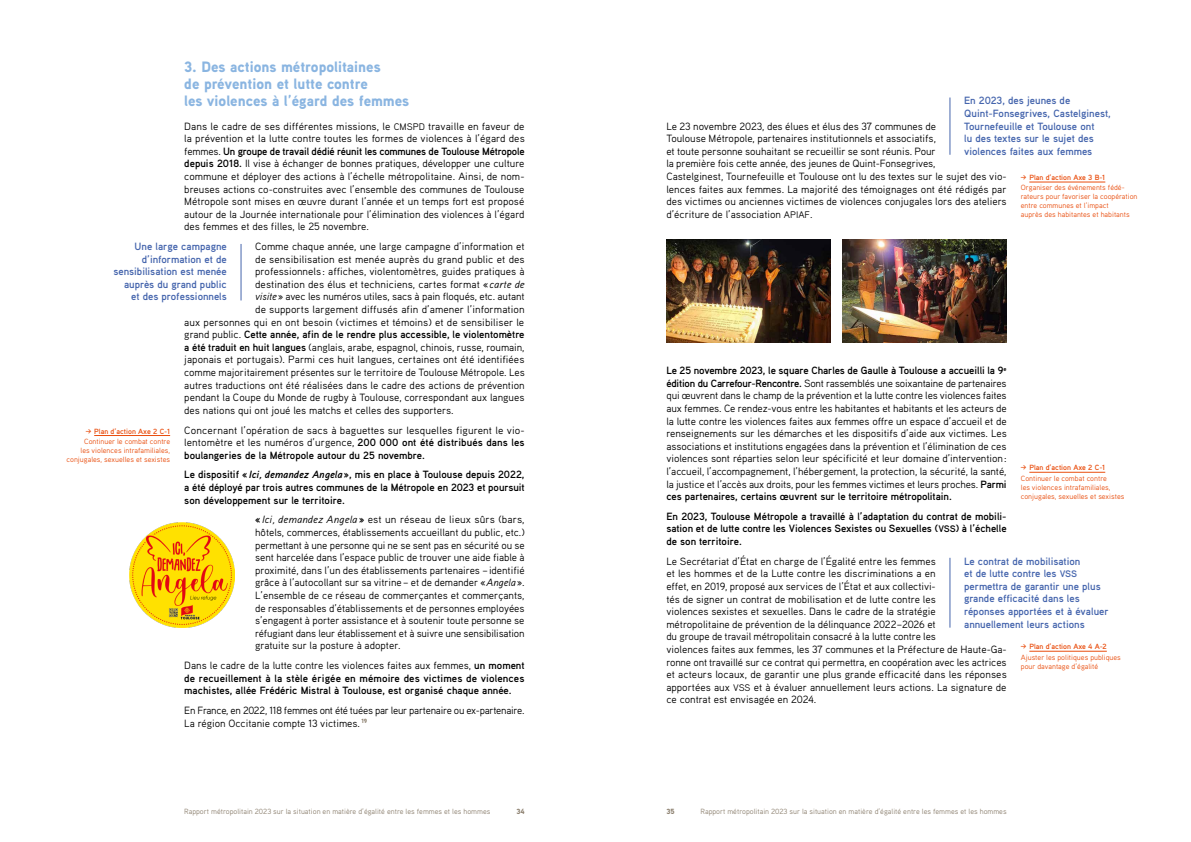
<style>
.page{position:relative;width:1191px;height:842px;background:#fff}
.page>*{position:absolute;margin:0;border:0;box-sizing:border-box;transform-origin:0 0}
.t1{font:900 15px/17px "Aaux Pro";color:#8ab5e1}
.t2{font:10.5px/12.6px "Aaux Pro";color:#000;text-align:justify}
.t3{font:700 10.5px/12.6px "Aaux Pro";color:#000;text-align:justify}
.t4{font:700 10.5px/12.6px "Aaux Pro";color:#4565ad}
.t5{font:10.5px/12.6px "Aaux Pro";letter-spacing:-.025em;color:#000}
.t6{font:7.5px/10.4px "Aaux Pro";color:#e94e0f}
.t7{font:7.5px "Aaux Pro";color:#8d8170}
.t8{font:900 7.5px "Aaux Pro";color:#8d8170}
.s1{font-size:9.5px}
.s2{font-weight:700}
.s3{font-style:italic}
.s4{font-weight:400}
.s5{font-family:"Schibsted Grotesk"}
</style>
<div class="page">
<hr style="left:94px;top:435px;width:76px;height:1px;background:#e94e0f">
<hr style="left:1029px;top:182px;width:76px;height:1px;background:#e94e0f">
<hr style="left:240px;top:244px;width:1px;height:56px;background:#4565ad">
<img style="left:129px;top:523px;width:105px;height:104px">
<img style="left:842px;top:239px;width:164px;height:103px">
<img style="left:666px;top:239px;width:164px;height:103px">
<hr style="left:949px;top:98px;width:1px;height:57px;background:#4565ad">
<hr style="left:1029px;top:651px;width:77px;height:1px;background:#e94e0f">
<hr style="left:1029px;top:472px;width:76px;height:1px;background:#e94e0f">
<hr style="left:949px;top:558px;width:1px;height:70px;background:#4565ad">
<h1 class="t1" style="left:184px;top:57px;width:226px">3. Des actions métropolitaines<br>de prévention et lutte contre<br>les violences à l’égard des femmes</h1>
<p class="t2" style="left:184px;top:119px;width:342px">Dans le cadre de ses différentes missions, le <span class="s1">CMSPD</span> travaille en faveur de la prévention et la lutte contre toutes les formes de violences à l’égard des femmes. <span class="s2">Un groupe de travail dédié réunit les communes de Toulouse Métropole depuis 2018.</span> Il vise à échanger de bonnes pratiques, développer une culture commune et déployer des actions à l’échelle métropolitaine. Ainsi, de nom&shy;breuses actions co-construites avec l’ensemble des communes de Toulouse Métropole sont mises en œuvre durant l’année et un temps fort est proposé autour de la Journée internationale pour l’élimination des violences à l’égard des femmes et des filles, le 25 novembre.</p>
<p class="t2" style="left:255px;top:240px;width:271px">Comme chaque année, une large campagne d’information et</p>
<p class="t2" style="left:255px;top:252px;width:271px">de sensibilisation est menée auprès du grand public et des</p>
<p class="t2" style="left:255px;top:265px;width:271px">professionnels : affiches, violentomètres, guides pratiques à</p>
<p class="t2" style="left:255px;top:278px;width:271px">destination des élus et techniciens, cartes format «<span class="s3">carte de</span></p>
<p class="t2" style="left:255px;top:290px;width:271px"><span class="s3">visite</span>» avec les numéros utiles, sacs à pain floqués, etc. autant</p>
<p class="t2" style="left:255px;top:303px;width:271px">de supports largement diffusés afin d’amener l’information</p>
<p class="t2" style="left:184px;top:315px;width:341px">aux personnes qui en ont besoin (victimes et témoins) et de sensibiliser le</p>
<p class="t3" style="left:184px;top:328px;width:342px"><span class="s4">grand public.</span> Cette année, afin de le rendre plus accessible, le violentomètre</p>
<p class="t2" style="left:184px;top:341px;width:342px"><span class="s2">a été traduit en huit langues</span> (anglais, arabe, espagnol, chinois, russe, roumain,</p>
<p class="t2" style="left:184px;top:353px;width:341px">japonais et portugais). Parmi ces huit langues, certaines ont été identifiées</p>
<p class="t2" style="left:184px;top:366px;width:342px">comme majoritairement présentes sur le territoire de Toulouse Métropole. Les</p>
<p class="t2" style="left:184px;top:378px;width:342px">autres traductions ont été réalisées dans le cadre des actions de prévention</p>
<p class="t2" style="left:184px;top:391px;width:342px">pendant la Coupe du Monde de rugby à Toulouse, correspondant aux langues</p>
<p class="t2" style="left:184px;top:404px;width:271px">des nations qui ont joué les matchs et celles des supporters.</p>
<p class="t2" style="left:184px;top:423px;width:342px">Concernant l’opération de sacs à baguettes sur lesquelles figurent le vio&shy;lentomètre et les numéros d’urgence, <span class="s2">200 000 ont été distribués dans les boulangeries de la Métropole autour du 25 novembre.</span></p>
<p class="t3" style="left:184px;top:468px;width:342px">Le dispositif « <span class="s3">Ici, demandez Angela</span> », mis en place à Toulouse depuis 2022, a été déployé par trois autres communes de la Métropole en 2023 et poursuit son développement sur le territoire.</p>
<p class="t2" style="left:255px;top:513px;width:271px"><span class="s2">«</span> <span class="s3">Ici, demandez Angela</span> <span class="s2">»</span> est un réseau de lieux sûrs (bars, hôtels, commerces, établissements accueillant du public, etc.) permettant à une personne qui ne se sent pas en sécurité ou se sent harcelée dans l’espace public de trouver une aide fiable à proximité, dans l’un des établissements partenaires –identifié grâce à l’autocollant sur sa vitrine– et de demander «<span class="s3">Angela</span>».<br>L’ensemble de ce réseau de commerçantes et commerçants, de responsables d’établissements et de personnes employées s’engagent à porter assistance et à soutenir toute personne se réfugiant dans leur établissement et à suivre une sensibilisation gratuite sur la posture à adopter.</p>
<p class="t3" style="left:184px;top:659px;width:342px"><span class="s4">Dans le cadre de la lutte contre les violences faites aux femmes,</span> un moment de recueillement à la stèle érigée en mémoire des victimes de violences machistes, allée Frédéric Mistral à Toulouse, est organisé chaque année.</p>
<p class="t5" style="left:184px;top:704px;width:342px">En France, en 2022, 118 femmes ont été tuées par leur partenaire ou ex-partenaire.<br>La région Occitanie compte 13 victimes. <sup>19</sup></p>
<p class="t4" style="left:113px;top:240px;width:115px;text-align:right">Une large campagne d’information et de sensibilisation est menée auprès du grand public et des professionnels</p>
<p class="t6" style="left:84px;top:425px;width:88px"><span class="s5">→</span> <span class="s2">Plan d’action Axe 2 C-1<br></span>Continuer le combat contre</p>
<p class="t6" style="left:67px;top:446px;width:105px;line-height:9px;text-align:right">les violences intrafamiliales, conjugales, sexuelles et sexistes</p>
<p class="t4" style="left:964px;top:94px;width:148px">En 2023, des jeunes de<br>Quint-Fonsegrives, Castelginest,<br>Tournefeuille et Toulouse ont<br>lu des textes sur le sujet des violences faites aux femmes</p>
<p class="t2" style="left:666px;top:119px;width:342px;text-align:left">Le 23 novembre 2023, des élues et élus des 37 communes de<br>Toulouse Métropole, partenaires institutionnels et associatifs,<br>et toute personne souhaitant se recueillir se sont réunis. Pour<br>la première fois cette année, des jeunes de Quint-Fonsegrives,<br>Castelginest, Tournefeuille et Toulouse ont lu des textes sur le sujet des vio&shy;lences faites aux femmes. La majorité des témoignages ont été rédigés par des victimes ou anciennes victimes de violences conjugales lors des ateliers d’écriture de l’association <span class="s1">APIAF</span>.</p>
<p class="t6" style="left:1020px;top:172px;width:105px"><span class="s5">→</span> <span class="s2">Plan d’action Axe 3 B-1<br></span>Organiser des événements fédé-</p>
<p class="t6" style="left:1020px;top:192px;width:118px;line-height:9px">rateurs pour favoriser la coopération entre communes et l’impact<br>auprès des habitantes et habitants</p>
<p class="t2" style="left:666px;top:364px;width:342px"><span class="s2">Le 25 novembre 2023, le square Charles de Gaulle à Toulouse a accueilli la 9</span><sup>e </sup><span class="s2">édition du Carrefour-Rencontre.</span> Sont rassemblés une soixantaine de partenaires qui œuvrent dans le champ de la prévention et la lutte contre les violences faites aux femmes. Ce rendez-vous entre les habitantes et habitants et les acteurs de la lutte contre les violences faites aux femmes offre un espace d’accueil et de renseignements sur les démarches et les dispositifs d’aide aux victimes. Les associations et institutions engagées dans la prévention et l’élimination de ces violences sont réparties selon leur spécificité et leur domaine d’intervention: l’accueil, l’accompagnement, l’hébergement, la protection, la sécurité, la santé, la justice et l’accès aux droits, pour les femmes victimes et leurs proches. <span class="s2">Parmi ces partenaires, certains œuvrent sur le territoire métropolitain.</span></p>
<p class="t3" style="left:666px;top:509px;width:342px">En 2023, Toulouse Métropole a travaillé à l’adaptation du contrat de mobili&shy;sation et de lutte contre les Violences Sexistes ou Sexuelles (<span class="s1">VSS</span>) à l’échelle de son territoire.</p>
<p class="t2" style="left:666px;top:554px;width:342px;text-align:left">Le Secrétariat d’État en charge de l’Égalité entre les femmes<br>et les hommes et de la Lutte contre les discriminations a en<br>effet, en 2019, proposé aux services de l’État et aux collectivi-<br>tés de signer un contrat de mobilisation et de lutte contre les<br>violences sexistes et sexuelles. Dans le cadre de la stratégie<br>métropolitaine de prévention de la délinquance 2022–2026 et<br>du groupe de travail métropolitain consacré à la lutte contre les<br>violences faites aux femmes, les 37 communes et la Préfecture de Haute-Ga&shy;ronne ont travaillé sur ce contrat qui permettra, en coopération avec les actrices et acteurs locaux, de garantir une plus grande efficacité dans les réponses apportées aux <span class="s1">VSS</span> et à évaluer annuellement leurs actions. La signature de ce contrat est envisagée en 2024.</p>
<p class="t6" style="left:1020px;top:462px;width:88px"><span class="s5">→</span> <span class="s2">Plan d’action Axe 2 C-1<br></span>Continuer le combat contre</p>
<p class="t6" style="left:1020px;top:482px;width:105px;line-height:9px">les violences intrafamiliales, conjugales, sexuelles et sexistes</p>
<p class="t4" style="left:964px;top:554px;width:146px">Le contrat de mobilisation<br>et de lutte contre les <span class="s1">VSS </span>permettra de garantir une plus grande efficacité dans les réponses apportées et à évaluer annuellement leurs actions</p>
<p class="t6" style="left:1020px;top:641px;width:102px"><span class="s5">→</span> <span class="s2">Plan d’action Axe 4 A-2<br></span>Ajuster les politiques publiques</p>
<p class="t6" style="left:1020px;top:661px;width:79px">pour davantage d’égalité</p>
<p class="t7" style="left:184px;top:806px;width:307px">Rapport métropolitain 2023 sur la situation en matière d’égalité entre les femmes et les hommes</p>
<p class="t8" style="left:516px;top:806px;width:10px">34</p>
<p class="t8" style="left:666px;top:806px;width:10px">35</p>
<p class="t7" style="left:700px;top:806px;width:307px">Rapport métropolitain 2023 sur la situation en matière d’égalité entre les femmes et les hommes</p>
</div>
